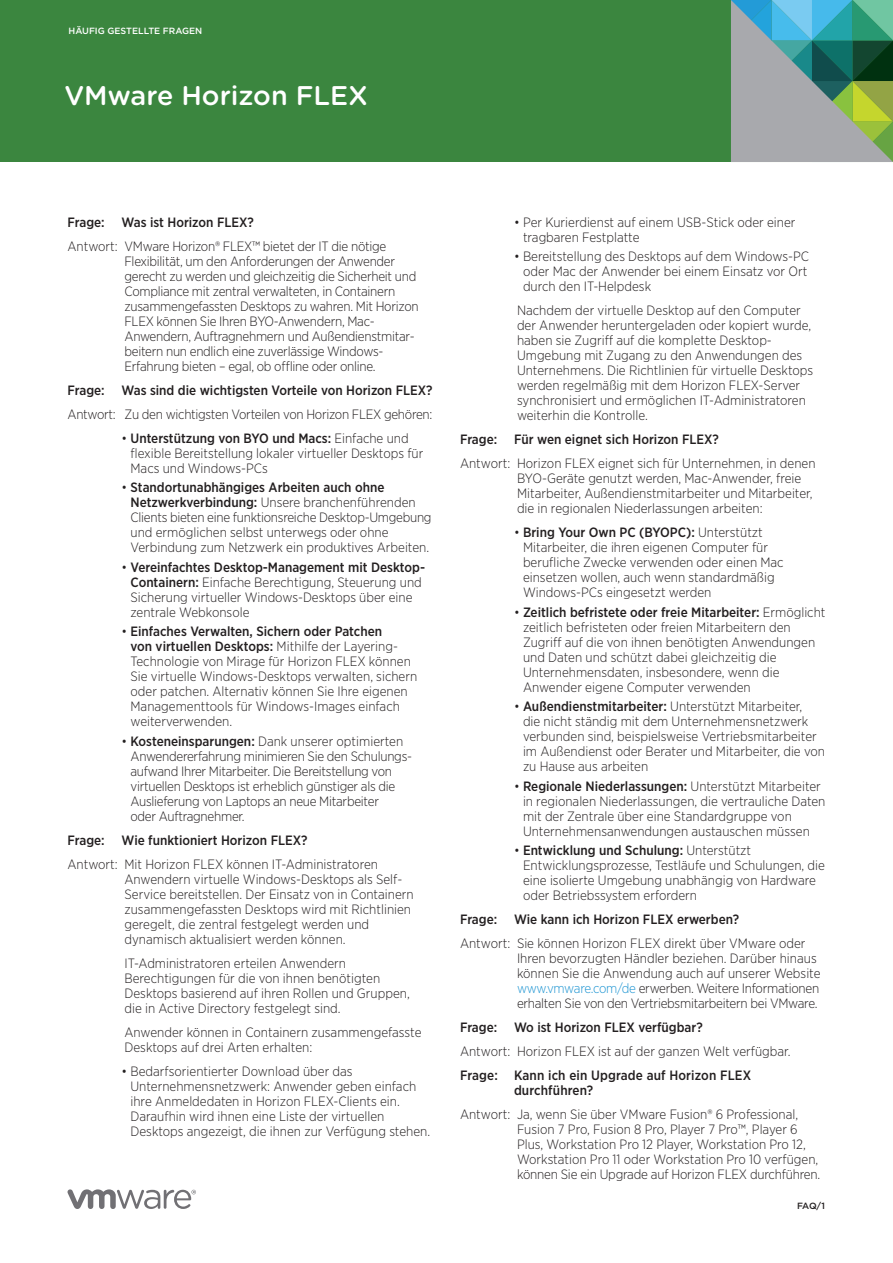
<style>
.page{position:relative;width:893px;height:1263px;background:#fff}
.page>*{position:absolute;margin:0;border:0;box-sizing:border-box;transform-origin:0 0}
._1a_Main_Title{font:500 27px "Gotham Rounded";color:#fff}
._5a_Body_Answer{font:300 13.5px/15px "Gotham Narrow";color:#231f20}
._5a_Body_Answer-2{font:300 13.5px/15px "Gotham Narrow";letter-spacing:-.02em;color:#231f20}
._4b_Subhead_2_Questi{font:500 13.5px/15px "Gotham Narrow";color:#231f20}
.Document_Type{font:500 9px "Gotham";color:#fff}
.Folio{font:500 9px "Gotham";color:#231f20}
.s1{font-weight:500}
.s2{color:#1c94d2}
</style>
<div class="page">
<div style="left:0;top:0;width:893px;height:162px;background:#3b863f"></div>
<svg style="left:731px;top:0;width:162px;height:162px;background:#78a097"></svg>
<svg style="left:68px;top:1189px;width:128px;height:20px"></svg>
<p class="Document_Type" style="left:68px;top:25px;width:135px">HÄUFIG GESTELLTE FRAGEN</p>
<p class="_1a_Main_Title" style="left:64px;top:76px;width:305px">VMware Horizon FLEX</p>
<p class="_4b_Subhead_2_Questi" style="left:68px;top:214px;width:188px">Frage: Was ist Horizon FLEX?</p>
<p class="_5a_Body_Answer-2" style="left:124px;top:238px;width:296px;text-indent:-57px">Antwort: VMware Horizon® FLEX™ bietet der IT die nötige Flexibilität, um den Anforderungen der Anwender gerecht zu werden und gleichzeitig die Sicherheit und Compliance mit zentral verwalteten, in Containern zusammengefassten Desktops zu wahren. Mit Horizon FLEX können Sie Ihren BYO-Anwendern, Mac-Anwendern, Auftragnehmern und Außendienstmitar&shy;beitern nun endlich eine zuverlässige Windows-Erfahrung bieten – egal, ob offline oder online.</p>
<p class="_4b_Subhead_2_Questi" style="left:68px;top:382px;width:367px">Frage: Was sind die wichtigsten Vorteile von Horizon FLEX?</p>
<p class="_5a_Body_Answer-2" style="left:68px;top:406px;width:366px">Antwort: Zu den wichtigsten Vorteilen von Horizon FLEX gehören:</p>
<p class="_5a_Body_Answer" style="left:130px;top:430px;width:294px;text-indent:-9px">• <span class="s1">Unterstützung von BYO und Macs:</span> Einfache und flexible Bereitstellung lokaler virtueller Desktops für<br>Macs und Windows-PCs</p>
<p class="_5a_Body_Answer" style="left:130px;top:480px;width:303px;text-indent:-9px">• <span class="s1">Standortunabhängiges Arbeiten auch ohne Netzwerkverbindung:</span> Unsere branchenführenden Clients bieten eine funktionsreiche Desktop-Umgebung und ermöglichen selbst unterwegs oder ohne Verbindung zum Netzwerk ein produktives Arbeiten.</p>
<p class="_5a_Body_Answer" style="left:130px;top:559px;width:296px;text-indent:-9px">• <span class="s1">Vereinfachtes Desktop-Management mit Desktop-Containern:</span> Einfache Berechtigung, Steuerung und Sicherung virtueller Windows-Desktops über eine zentrale Webkonsole</p>
<p class="_5a_Body_Answer" style="left:130px;top:624px;width:288px;text-indent:-9px">• <span class="s1">Einfaches Verwalten, Sichern oder Patchen<br>von virtuellen Desktops:</span> Mithilfe der Layering-Technologie von Mirage für Horizon FLEX können Sie virtuelle Windows-Desktops verwalten, sichern oder patchen. Alternativ können Sie Ihre eigenen Managementtools für Windows-Images einfach weiterverwenden.</p>
<p class="_5a_Body_Answer-2" style="left:130px;top:733px;width:283px;text-indent:-9px">• <span class="s1">Kosteneinsparungen:</span> Dank unserer optimierten Anwendererfahrung minimieren Sie den Schulungs&shy;aufwand Ihrer Mitarbeiter. Die Bereitstellung von virtuellen Desktops ist erheblich günstiger als die Auslieferung von Laptops an neue Mitarbeiter<br>oder Auftragnehmer.</p>
<p class="_4b_Subhead_2_Questi" style="left:68px;top:832px;width:242px">Frage: Wie funktioniert Horizon FLEX?</p>
<p class="_5a_Body_Answer" style="left:124px;top:856px;width:291px;text-indent:-57px">Antwort: Mit Horizon FLEX können IT-Administratoren Anwendern virtuelle Windows-Desktops als Self-Service bereitstellen. Der Einsatz von in Containern zusammengefassten Desktops wird mit Richtlinien geregelt, die zentral festgelegt werden und dynamisch aktualisiert werden können.</p>
<p class="_5a_Body_Answer" style="left:124px;top:955px;width:287px">IT-Administratoren erteilen Anwendern Berechtigungen für die von ihnen benötigten Desktops basierend auf ihren Rollen und Gruppen, die in Active Directory festgelegt sind.</p>
<p class="_5a_Body_Answer" style="left:124px;top:1024px;width:298px">Anwender können in Containern zusammengefasste<br>Desktops auf drei Arten erhalten:</p>
<p class="_5a_Body_Answer" style="left:130px;top:1063px;width:301px;text-indent:-9px">• Bedarfsorientierter Download über das Unternehmensnetzwerk: Anwender geben einfach ihre Anmeldedaten in Horizon FLEX-Clients ein.<br>Daraufhin wird ihnen eine Liste der virtuellen Desktops angezeigt, die ihnen zur Verfügung stehen.</p>
<p class="_5a_Body_Answer" style="left:523px;top:214px;width:274px;text-indent:-9px">• Per Kurierdienst auf einem USB-Stick oder einer tragbaren Festplatte</p>
<p class="_5a_Body_Answer" style="left:523px;top:249px;width:288px;text-align:justify;text-indent:-9px">• Bereitstellung des Desktops auf dem Windows-PC oder Mac der Anwender bei einem Einsatz vor Ort durch den IT-Helpdesk</p>
<p class="_5a_Body_Answer" style="left:517px;top:303px;width:298px">Nachdem der virtuelle Desktop auf den Computer der Anwender heruntergeladen oder kopiert wurde, haben sie Zugriff auf die komplette Desktop-Umgebung mit Zugang zu den Anwendungen des Unternehmens. Die Richtlinien für virtuelle Desktops werden regelmäßig mit dem Horizon FLEX-Server synchronisiert und ermöglichen IT-Administratoren weiterhin die Kontrolle.</p>
<p class="_4b_Subhead_2_Questi" style="left:460px;top:432px;width:260px">Frage: Für wen eignet sich Horizon FLEX?</p>
<p class="_5a_Body_Answer" style="left:517px;top:456px;width:300px;text-indent:-57px">Antwort: Horizon FLEX eignet sich für Unternehmen, in denen BYO-Geräte genutzt werden, Mac-Anwender, freie Mitarbeiter, Außendienstmitarbeiter und Mitarbeiter, die in regionalen Niederlassungen arbeiten:</p>
<p class="_5a_Body_Answer" style="left:523px;top:525px;width:262px;text-indent:-9px">• <span class="s1">Bring Your Own PC (BYOPC):</span> Unterstützt Mitarbeiter, die ihren eigenen Computer für berufliche Zwecke verwenden oder einen Mac einsetzen wollen, auch wenn standardmäßig Windows-PCs eingesetzt werden</p>
<p class="_5a_Body_Answer" style="left:523px;top:604px;width:304px;text-indent:-9px">• <span class="s1">Zeitlich befristete oder freie Mitarbeiter:</span> Ermöglicht zeitlich befristeten oder freien Mitarbeitern den Zugriff auf die von ihnen benötigten Anwendungen und Daten und schützt dabei gleichzeitig die Unternehmensdaten, insbesondere, wenn die Anwender eigene Computer verwenden</p>
<p class="_5a_Body_Answer" style="left:523px;top:699px;width:303px;text-indent:-9px">• <span class="s1">Außendienstmitarbeiter:</span> Unterstützt Mitarbeiter,<br>die nicht ständig mit dem Unternehmensnetzwerk verbunden sind, beispielsweise Vertriebsmitarbeiter im Außendienst oder Berater und Mitarbeiter, die von zu Hause aus arbeiten</p>
<p class="_5a_Body_Answer" style="left:523px;top:778px;width:304px;text-indent:-9px">• <span class="s1">Regionale Niederlassungen:</span> Unterstützt Mitarbeiter in regionalen Niederlassungen, die vertrauliche Daten mit der Zentrale über eine Standardgruppe von Unternehmensanwendungen austauschen müssen</p>
<p class="_5a_Body_Answer" style="left:523px;top:843px;width:303px;text-indent:-9px">• <span class="s1">Entwicklung und Schulung:</span> Unterstützt Entwicklungsprozesse, Testläufe und Schulungen, die eine isolierte Umgebung unabhängig von Hardware oder Betriebssystem erfordern</p>
<p class="_4b_Subhead_2_Questi" style="left:460px;top:912px;width:281px">Frage: Wie kann ich Horizon FLEX erwerben?</p>
<p class="_5a_Body_Answer" style="left:517px;top:936px;width:305px;text-indent:-57px">Antwort: Sie können Horizon FLEX direkt über VMware oder Ihren bevorzugten Händler beziehen. Darüber hinaus können Sie die Anwendung auch auf unserer Website <span class="s2">www.vmware.com/de</span> erwerben. Weitere Informationen erhalten Sie von den Vertriebsmitarbeitern bei VMware.</p>
<p class="_4b_Subhead_2_Questi" style="left:460px;top:1020px;width:244px">Frage: Wo ist Horizon FLEX verfügbar?</p>
<p class="_5a_Body_Answer" style="left:460px;top:1044px;width:332px">Antwort: Horizon FLEX ist auf der ganzen Welt verfügbar.</p>
<p class="_4b_Subhead_2_Questi" style="left:514px;top:1068px;width:239px;text-indent:-54px">Frage: Kann ich ein Upgrade auf Horizon FLEX durchführen?</p>
<p class="_5a_Body_Answer" style="left:517px;top:1107px;width:305px;text-indent:-57px">Antwort: Ja, wenn Sie über VMware Fusion® 6 Professional, Fusion 7 Pro, Fusion 8 Pro, Player 7 Pro™, Player 6<br>Plus, Workstation Pro 12 Player, Workstation Pro 12, Workstation Pro 11 oder Workstation Pro 10 verfügen, können Sie ein Upgrade auf Horizon FLEX durchführen.</p>
<p class="Folio" style="left:797px;top:1200px;width:29px">FAQ/1</p>
</div>
